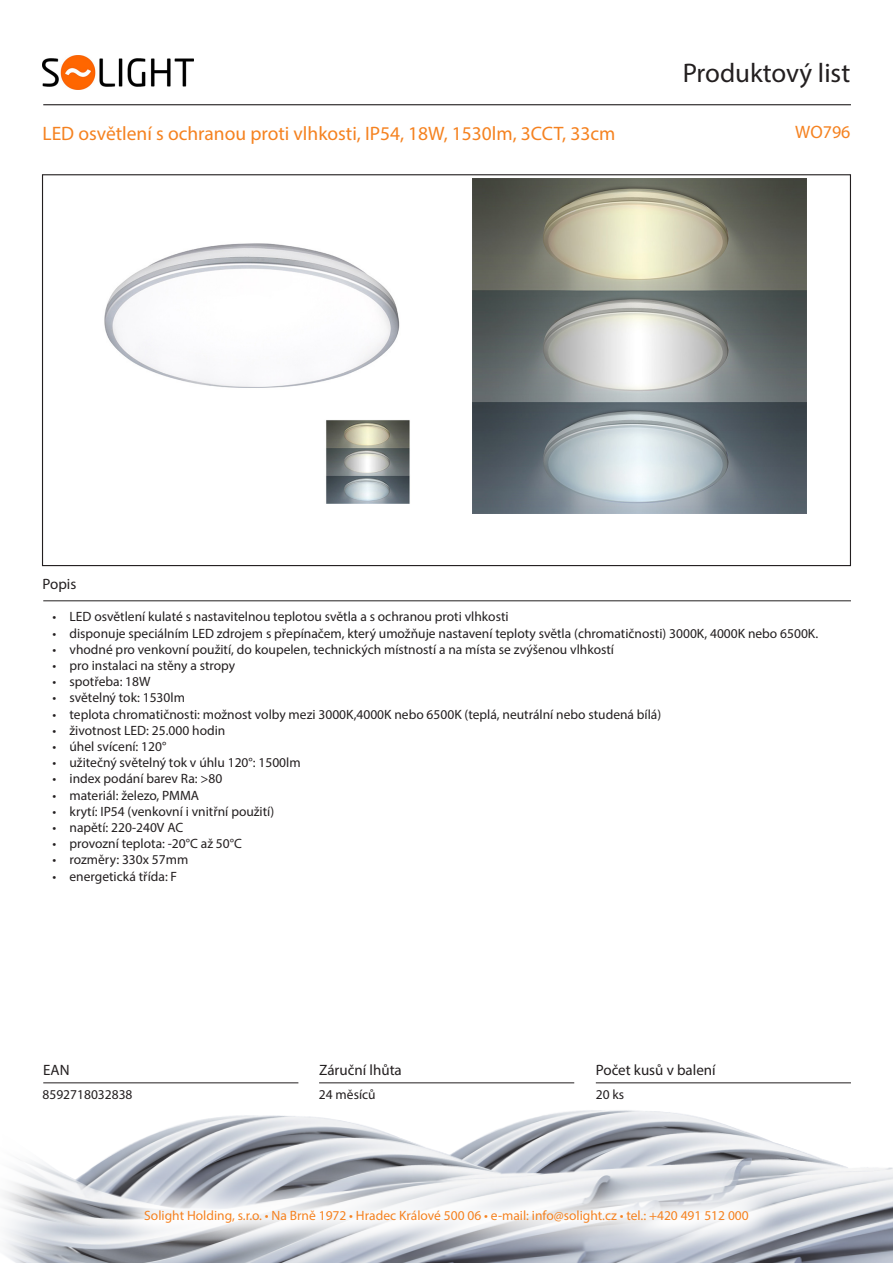
<style>
.page{position:relative;width:893px;height:1263px;background:#fff}
.page>*{position:absolute;margin:0;border:0;box-sizing:border-box;transform-origin:0 0}
.t1{font:27px "Myriad Pro";color:#231f20}
.t2{font:19.5px "Myriad Pro";color:#f58220}
.Kód_produktu{font:18px "Myriad Pro";color:#f58220}
.t3{font:15px "Myriad Pro";color:#231f20}
.t4{font:13.5px "Myriad Pro";color:#231f20}
.t5{font:13.5px "Myriad Pro";color:#f58220}
</style>
<div class="page">
<img style="left:3px;top:1082px;width:890px;height:181px">
<hr style="left:43px;top:104px;width:808px;height:1px;background:#231f20">
<hr style="left:43px;top:600px;width:808px;height:1px;background:#231f20">
<hr style="left:596px;top:1082px;width:255px;height:1px;background:#231f20">
<hr style="left:319px;top:1082px;width:255px;height:1px;background:#231f20">
<hr style="left:43px;top:1082px;width:255px;height:1px;background:#231f20">
<svg style="left:109px;top:1175px;width:674px;height:83px"></svg>
<img style="left:43px;top:55px;width:150px;height:34px">
<img style="left:104px;top:243px;width:306px;height:261px">
<img style="left:473px;top:179px;width:334px;height:334px">
<h1 class="t1" style="left:683px;top:56px;width:169px">Produktový list</h1>
<p class="t2" style="left:43px;top:121px;width:574px">LED osvětlení s ochranou proti vlhkosti, IP54, 18W, 1530lm, 3CCT, 33cm</p>
<p class="Kód_produktu" style="left:795px;top:121px;width:57px">WO796</p>
<p class="t3" style="left:43px;top:575px;width:35px">Popis</p>
<p class="t4" style="left:53px;top:608px;width:458px">• LED osvětlení kulaté s nastavitelnou teplotou světla a s ochranou proti vlhkosti</p>
<p class="t4" style="left:53px;top:625px;width:767px">• disponuje speciálním LED zdrojem s přepínačem, který umožňuje nastavení teploty světla (chromatičnosti) 3000K, 4000K nebo 6500K.</p>
<p class="t4" style="left:53px;top:641px;width:563px">• vhodné pro venkovní použití, do koupelen, technických místností a na místa se zvýšenou vlhkostí</p>
<p class="t4" style="left:53px;top:657px;width:184px">• pro instalaci na stěny a stropy</p>
<p class="t4" style="left:53px;top:673px;width:100px">• spotřeba: 18W</p>
<p class="t4" style="left:53px;top:689px;width:134px">• světelný tok: 1530lm</p>
<p class="t4" style="left:53px;top:706px;width:610px">• teplota chromatičnosti: možnost volby mezi 3000K,4000K nebo 6500K (teplá, neutrální nebo studená bílá)</p>
<p class="t4" style="left:53px;top:722px;width:174px">• životnost LED: 25.000 hodin</p>
<p class="t4" style="left:53px;top:738px;width:115px">• úhel svícení: 120°</p>
<p class="t4" style="left:53px;top:754px;width:250px">• užitečný světelný tok v úhlu 120°: 1500lm</p>
<p class="t4" style="left:53px;top:770px;width:171px">• index podání barev Ra: &gt;80</p>
<p class="t4" style="left:53px;top:787px;width:148px">• materiál: železo, PMMA</p>
<p class="t4" style="left:53px;top:803px;width:223px">• krytí: IP54 (venkovní i vnitřní použití)</p>
<p class="t4" style="left:53px;top:819px;width:132px">• napětí: 220-240V AC</p>
<p class="t4" style="left:53px;top:835px;width:191px">• provozní teplota: -20°C až 50°C</p>
<p class="t4" style="left:53px;top:851px;width:137px">• rozměry: 330x 57mm</p>
<p class="t4" style="left:53px;top:868px;width:126px">• energetická třída: F</p>
<p class="t3" style="left:43px;top:1060px;width:28px">EAN</p>
<p class="t3" style="left:319px;top:1060px;width:84px">Záruční lhůta</p>
<p class="t3" style="left:596px;top:1060px;width:121px">Počet kusů v balení</p>
<p class="t4" style="left:43px;top:1086px;width:92px">8592718032838</p>
<p class="t4" style="left:319px;top:1086px;width:58px">24 měsíců</p>
<p class="t4" style="left:596px;top:1086px;width:30px">20 ks</p>
<p class="t5" style="left:144px;top:1207px;width:606px">Solight Holding, s.r.o. • Na Brně 1972 • Hradec Králové 500 06 • e-mail: info@solight.cz • tel.: +420 491 512 000</p>
</div>
